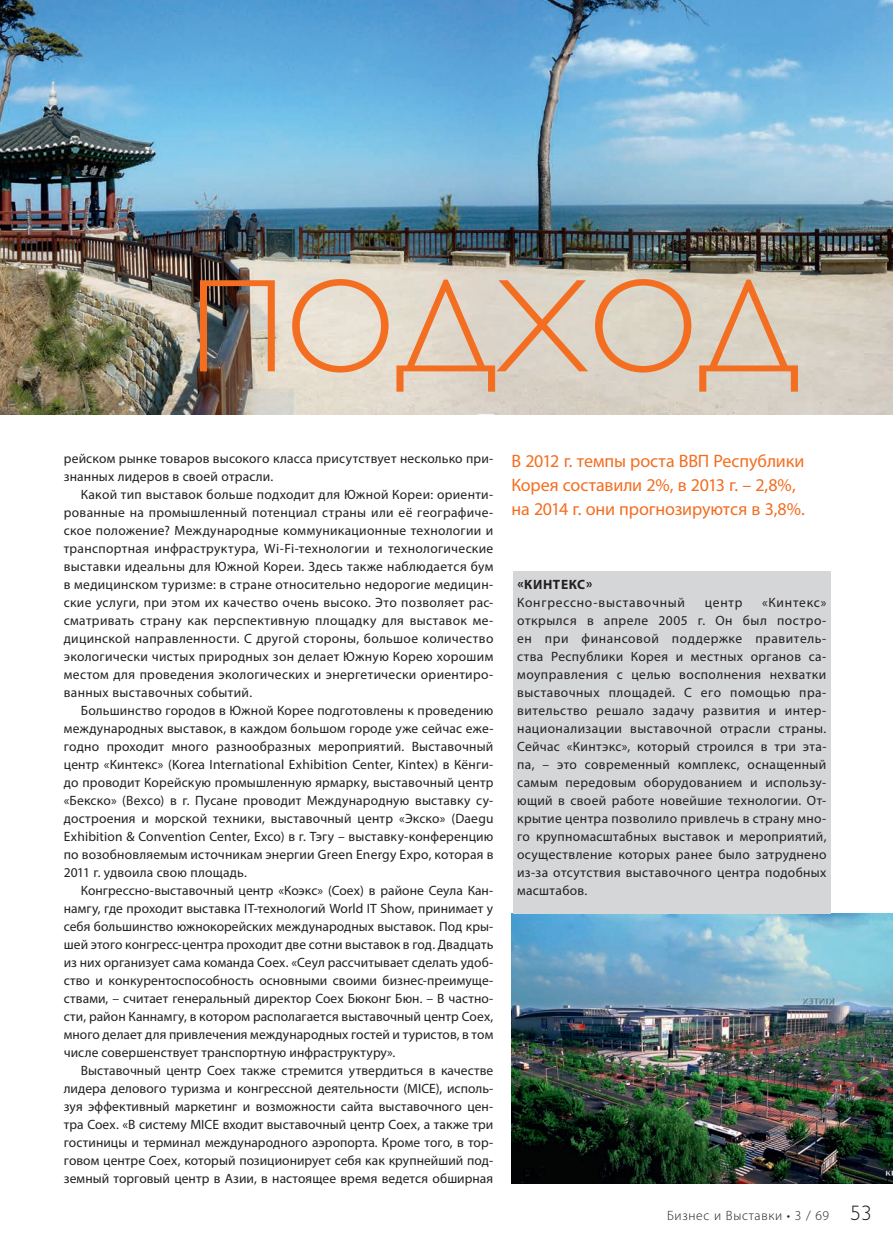
<style>
.page{position:relative;width:893px;height:1255px;background:#fff}
.page>*{position:absolute;margin:0;border:0;box-sizing:border-box;transform-origin:0 0}
.t1{font:133.5px "Gill Sans Light C";color:#f36e21}
.t2{font:18px/24px "Myriad Pro";letter-spacing:-.01em;color:#f36e21}
.t3{font:13.5px/18px "Myriad Pro";letter-spacing:.015em;color:#231f20;text-align:justify}
.t4{font:300 13.5px "Myriad Pro";letter-spacing:.05em;color:#231f20}
.t5{font:13.5px "Myriad Pro";letter-spacing:.055em;color:#231f20}
.t6{font:700 13.5px "Myriad Pro";letter-spacing:.045em;color:#231f20}
.s1{font-family:"Gill Sans Light C";font-weight:400;font-size:21px}
</style>
<div class="page">
<img style="left:0;top:0;width:893px;height:414px">
<img style="left:511px;top:913px;width:382px;height:270px">
<div style="left:513px;top:571px;width:318px;height:342px;background:#d5d6d8"></div>
<h1 class="t1" style="left:189px;top:280px;width:611px">ПОДХОД</h1>
<p class="t3" style="left:64px;top:451px;width:431px">рейском рынке товаров высокого класса присутствует несколько при&shy;знанных лидеров в своей отрасли.</p>
<p class="t3" style="left:64px;top:487px;width:431px;text-indent:17px">Какой тип выставок больше подходит для Южной Кореи: ориенти&shy;рованные на промышленный потенциал страны или её географиче&shy;ское положение? Международные коммуникационные технологии и транспортная инфраструктура, Wi-Fi-технологии и технологические выставки идеальны для Южной Кореи. Здесь также наблюдается бум в медицинском туризме: в стране относительно недорогие медицин&shy;ские услуги, при этом их качество очень высоко. Это позволяет рас&shy;сматривать страну как перспективную площадку для выставок ме&shy;дицинской направленности. С другой стороны, большое количество экологически чистых природных зон делает Южную Корею хорошим местом для проведения экологических и энергетически ориентиро&shy;ванных выставочных событий.</p>
<p class="t3" style="left:64px;top:703px;width:431px;text-indent:17px">Большинство городов в Южной Корее подготовлены к проведению международных выставок, в каждом большом городе уже сейчас еже&shy;годно проходит много разнообразных мероприятий. Выставочный центр «Кинтекс» (Korea International Exhibition Center, Kintex) в Кёнги&shy;до проводит Корейскую промышленную ярмарку, выставочный центр «Бекско» (Bexco) в г. Пусане проводит Международную выставку су&shy;достроения и морской техники, выставочный центр «Экско» (Daegu Exhibition &amp; Convention Center, Exco) в г. Тэгу – выставку-конференцию по возобновляемым источникам энергии Green Energy Expo, которая в 2011 г. удвоила свою площадь.</p>
<p class="t3" style="left:64px;top:882px;width:431px;text-indent:17px">Конгрессно-выставочный центр «Коэкс» (Coex) в районе Сеула Кан&shy;намгу, где проходит выставка IT-технологий World IT Show, принимает у себя большинство южнокорейских международных выставок. Под кры&shy;шей этого конгресс-центра проходит две сотни выставок в год. Двадцать из них организует сама команда Coex. «Сеул рассчитывает сделать удоб&shy;ство и конкурентоспособность основными своими бизнес-преимуще&shy;ствами, – считает генеральный директор Coex Бюконг Бюн. – В частно&shy;сти, район Каннамгу, в котором располагается выставочный центр Coex, много делает для привлечения международных гостей и туристов, в том числе совершенствует транспортную инфраструктуру».</p>
<p class="t3" style="left:64px;top:1062px;width:431px;text-indent:17px">Выставочный центр Coex также стремится утвердиться в качестве лидера делового туризма и конгрессной деятельности (MICE), исполь&shy;зуя эффективный маркетинг и возможности сайта выставочного цен&shy;тра Coex. «В систему MICE входит выставочный центр Coex, а также три гостиницы и терминал международного аэропорта. Кроме того, в тор&shy;говом центре Coex, который позиционирует себя как крупнейший под&shy;земный торговый центр в Азии, в настоящее время ведется обширная</p>
<h2 class="t2" style="left:511px;top:450px;width:295px">В 2012 г. темпы роста ВВП Республики<br>Корея составили 2%, в 2013 г. – 2,8%, на 2014 г. они прогнозируются в 3,8%.</h2>
<p class="t6" style="left:517px;top:579px;width:76px">«КИНТЕКС»</p>
<p class="t5" style="left:517px;top:597px;width:169px">Конгрессно-выставочный</p>
<p class="t3" style="left:705px;top:595px;width:39px">центр</p>
<p class="t3" style="left:517px;top:595px;width:311px;text-indent:245px">«Кинтекс» открылся в апреле 2005 г. Он был постро&shy;ен при финансовой поддержке правитель&shy;ства Республики Корея и местных органов са&shy;моуправления с целью восполнения нехватки выставочных площадей. С его помощью пра&shy;вительство решало задачу развития и интер&shy;национализации выставочной отрасли страны.<br>Сейчас «Кинтэкс», который строился в три эта&shy;па, – это современный комплекс, оснащенный самым передовым оборудованием и использу&shy;ющий в своей работе новейшие технологии. От&shy;крытие центра позволило привлечь в страну мно&shy;го крупномасштабных выставок и мероприятий, осуществление которых ранее было затруднено из-за отсутствия выставочного центра подобных масштабов.</p>
<p class="t4" style="left:667px;top:1209px;width:206px">Бизнес и Выставки • 3 / 69 <span class="s1">53</span></p>
</div>
